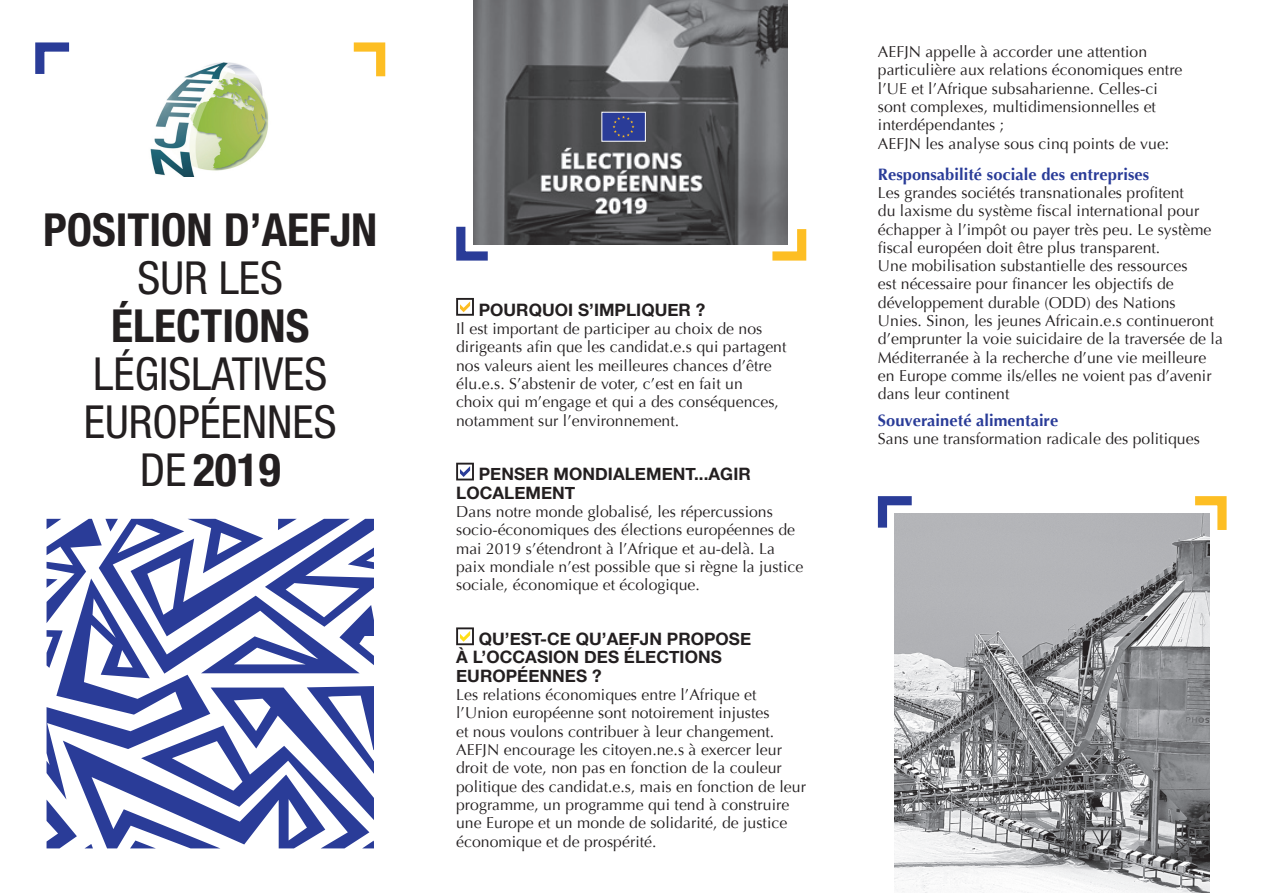
<style>
.page{position:relative;width:1263px;height:893px;background:#fff}
.page>*{position:absolute;margin:0;border:0;box-sizing:border-box;transform-origin:0 0}
.t1{font:condensed 45.6px/48px "Helvetica Neue";color:#231f20;text-align:center}
.t2{font:700 17.1px/18.3px "Helvetica Neue";letter-spacing:.005em;color:#231f20}
.t3{font:700 16.5px "Optima";letter-spacing:.005em;color:#2a3c98}
.t4{font:15.75px/18.3px "Optima";letter-spacing:.005em;color:#231f20}
.s1{font-weight:700}
</style>
<div class="page">
<img style="left:150px;top:63px;width:119px;height:113px">
<svg style="left:456px;top:298px;width:18px;height:18px"></svg>
<svg style="left:456px;top:463px;width:18px;height:17px"></svg>
<svg style="left:456px;top:627px;width:18px;height:18px"></svg>
<img style="left:895px;top:514px;width:314px;height:379px">
<img style="left:473px;top:0;width:314px;height:244px">
<svg style="left:877px;top:496px;width:44px;height:41px"></svg>
<svg style="left:1186px;top:496px;width:41px;height:43px"></svg>
<svg style="left:763px;top:220px;width:44px;height:41px"></svg>
<svg style="left:456px;top:218px;width:41px;height:43px"></svg>
<svg style="left:35px;top:42px;width:35px;height:32px"></svg>
<svg style="left:353px;top:42px;width:33px;height:35px"></svg>
<svg style="left:47px;top:519px;width:327px;height:329px"></svg>
<div style="left:601px;top:112px;width:45px;height:30px;background:#2a3c98;border:1px solid #fff"></div>
<svg style="left:612px;top:116px;width:22px;height:22px"></svg>
<p class="t1" style="left:43px;top:205px;width:336px"><span class="s1">POSITION D’AEFJN<br></span>SUR LES<br><span class="s1">ÉLECTIONS<br></span>LÉGISLATIVES<br>EUROPÉENNES<br>DE <span class="s1">2019</span></p>
<p class="t2" style="left:479px;top:299px;width:228px">POURQUOI S’IMPLIQUER ?</p>
<p class="t4" style="left:456px;top:320px;width:332px">Il est important de participer au choix de nos dirigeants afin que les candidat.e.s qui partagent nos valeurs aient les meilleures chances d’être élu.e.s. S’abstenir de voter, c’est en fait un<br>choix qui m’engage et qui a des conséquences, notamment sur l’environnement.</p>
<p class="t2" style="left:456px;top:464px;width:296px;text-indent:23px">PENSER MONDIALEMENT...AGIR<br>LOCALEMENT</p>
<p class="t4" style="left:456px;top:503px;width:349px">Dans notre monde globalisé, les répercussions socio-économiques des élections européennes de mai 2019 s’étendront à l’Afrique et au-delà. La paix mondiale n’est possible que si règne la justice sociale, économique et écologique.</p>
<p class="t2" style="left:456px;top:629px;width:296px;text-indent:23px">QU’EST-CE QU’AEFJN PROPOSE<br>À L’OCCASION DES ÉLECTIONS<br>EUROPÉENNES ?</p>
<p class="t4" style="left:456px;top:686px;width:351px">Les relations économiques entre l’Afrique et l’Union européenne sont notoirement injustes<br>et nous voulons contribuer à leur changement.<br>AEFJN encourage les citoyen.ne.s à exercer leur droit de vote, non pas en fonction de la couleur politique des candidat.e.s, mais en fonction de leur programme, un programme qui tend à construire une Europe et un monde de solidarité, de justice économique et de prospérité.</p>
<p class="t4" style="left:878px;top:43px;width:306px">AEFJN appelle à accorder une attention particulière aux relations économiques entre l’UE et l’Afrique subsaharienne. Celles-ci sont complexes, multidimensionnelles et interdépendantes ;<br>AEFJN les analyse sous cinq points de vue:</p>
<p class="t3" style="left:878px;top:164px;width:273px">Responsabilité sociale des entreprises</p>
<p class="t4" style="left:878px;top:184px;width:347px">Les grandes sociétés transnationales profitent<br>du laxisme du système fiscal international pour échapper à l’impôt ou payer très peu. Le système fiscal européen doit être plus transparent.<br>Une mobilisation substantielle des ressources<br>est nécessaire pour financer les objectifs de développement durable (ODD) des Nations Unies. Sinon, les jeunes Africain.e.s continueront d’emprunter la voie suicidaire de la traversée de la Méditerranée à la recherche d’une vie meilleure en Europe comme ils/elles ne voient pas d’avenir dans leur continent</p>
<p class="t3" style="left:878px;top:411px;width:182px">Souveraineté alimentaire</p>
<p class="t4" style="left:878px;top:430px;width:323px">Sans une transformation radicale des politiques</p>
</div>
